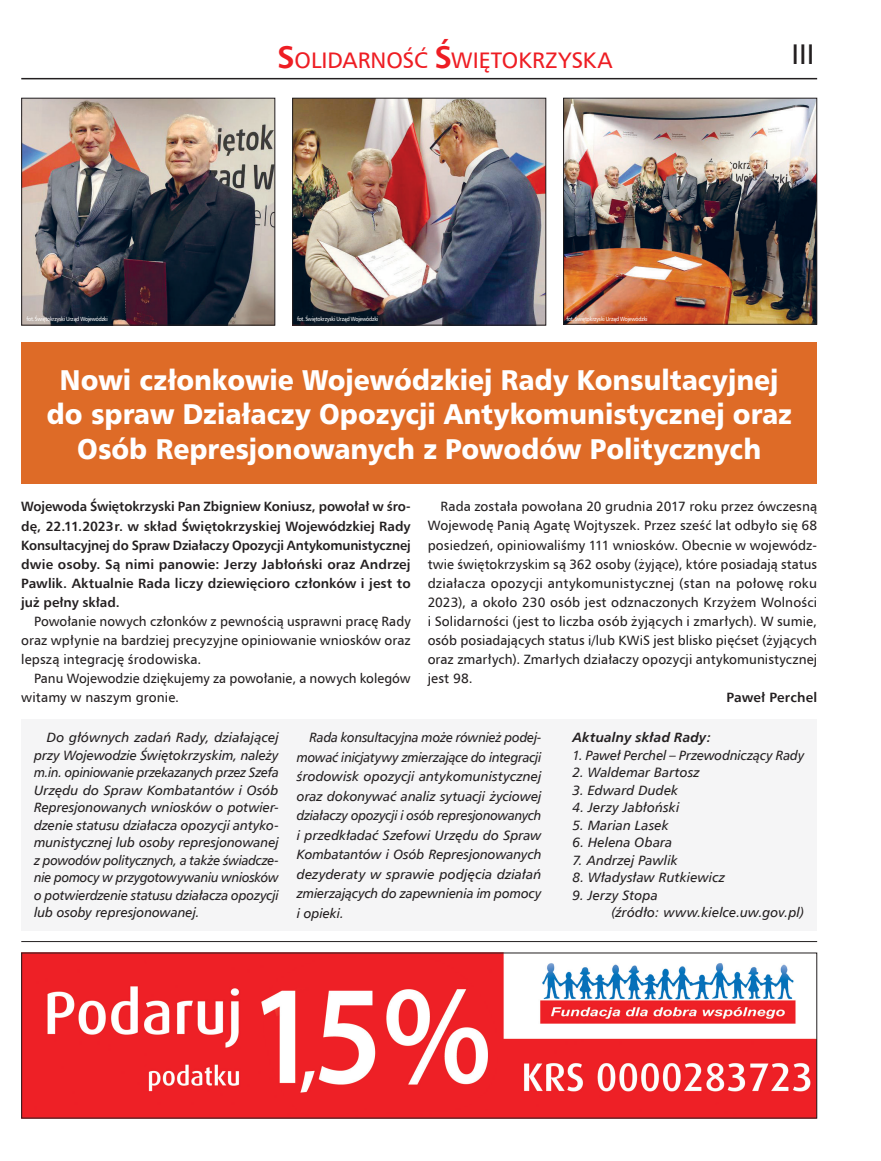
<style>
.page{position:relative;width:881px;height:1161px;background:#fff}
.page>*{position:absolute;margin:0;border:0;box-sizing:border-box;transform-origin:0 0}
.t1{font:28.5px/34.5px "Humanist 777 BT Black B";color:#fff;text-align:center;scale:.94 1}
.t2{font:28.5px "Humnst 777 EU";color:#231f20}
.t3{font:22.5px "Humnst 777 EU";color:#ee1d23}
.t4{font:13.5px/19px "Humnst 777 EU";letter-spacing:.005em;color:#231f20;text-align:justify}
.t5{font:italic 13.5px/17.5px "Humnst 777 EU";letter-spacing:.005em;color:#231f20;text-align:justify}
.t6{font:italic 13.5px/19.5px "Humnst 777 EU";letter-spacing:.005em;color:#231f20;text-align:justify;scale:.96 1}
.t7{font:700 13.5px/19px "Humnst 777 EU";color:#231f20;text-align:justify}
.t8{font:italic 700 13.5px "Humnst 777 EU";letter-spacing:.01em;color:#231f20}
.t9{font:6px "Humnst 777 EU";letter-spacing:-.025em;color:#fff;scale:.87 1}
.s1{font-weight:700;font-size:31.5px}
</style>
<div class="page">
<hr style="left:21px;top:78px;width:795px;height:1px;background:#231f20">
<hr style="left:21px;top:941px;width:795px;height:1px;background:#231f20">
<div style="left:21px;top:342px;width:795px;height:142px;background:#de6b27"></div>
<img style="left:23px;top:100px;width:250px;height:223px">
<div style="left:21px;top:98px;width:254px;height:227px;border:1px solid #231f20"></div>
<img style="left:23px;top:954px;width:791px;height:162px">
<img style="left:294px;top:100px;width:250px;height:223px">
<div style="left:292px;top:98px;width:254px;height:227px;border:1px solid #231f20"></div>
<img style="left:565px;top:100px;width:249px;height:223px">
<div style="left:563px;top:98px;width:253px;height:227px;border:1px solid #231f20"></div>
<div style="left:21px;top:719px;width:795px;height:211px;background:#f5f5f6"></div>
<h2 class="t3" style="left:277px;top:46px;width:336px"><span class="s1">S</span>OLIDARNOŚĆ <span class="s1">Ś</span>WIĘTOKRZYSKA</h2>
<h1 class="t2" style="left:791px;top:36px;width:24px">III</h1>
<p class="t9" style="left:27px;top:315px;width:95px">fot. Świętokrzyski Urząd Wojewódzki</p>
<p class="t9" style="left:297px;top:315px;width:95px">fot. Świętokrzyski Urząd Wojewódzki</p>
<p class="t9" style="left:566px;top:315px;width:95px">fot. Świętokrzyski Urząd Wojewódzki</p>
<h1 class="t1" style="left:47px;top:361px;width:793px">Nowi członkowie Wojewódzkiej Rady Konsultacyjnej do spraw Działaczy Opozycji Antykomunistycznej oraz<br>Osób Represjonowanych z Powodów Politycznych</h1>
<p class="t7" style="left:21px;top:497px;width:391px">Wojewoda Świętokrzyski Pan Zbigniew Koniusz, powołał w śro&shy;dę, 22.11.2023r. w skład Świętokrzyskiej Wojewódzkiej Rady Konsultacyjnej do Spraw Działaczy Opozycji Antykomunistycznej dwie osoby. Są nimi panowie: Jerzy Jabłoński oraz Andrzej Pawlik. Aktualnie Rada liczy dziewięcioro członków i jest to już pełny skład.</p>
<p class="t4" style="left:21px;top:611px;width:391px;text-indent:13px">Powołanie nowych członków z pewnością usprawni pracę Rady oraz wpłynie na bardziej precyzyjne opiniowanie wniosków oraz lepszą integrację środowiska.</p>
<p class="t4" style="left:21px;top:669px;width:391px;text-indent:13px">Panu Wojewodzie dziękujemy za powołanie, a nowych kolegów witamy w naszym gronie.</p>
<p class="t4" style="left:427px;top:497px;width:391px;text-indent:13px">Rada została powołana 20 grudnia 2017 roku przez ówczesną Wojewodę Panią Agatę Wojtyszek. Przez sześć lat odbyło się 68 posiedzeń, opiniowaliśmy 111 wniosków. Obecnie w wojewódz&shy;twie świętokrzyskim są 362 osoby (żyjące), które posiadają status działacza opozycji antykomunistycznej (stan na połowę roku 2023), a około 230 osób jest odznaczonych Krzyżem Wolności i Solidarności (jest to liczba osób żyjących i zmarłych). W sumie, osób posiadających status i/lub KWiS jest blisko pięćset (żyjących oraz zmarłych). Zmarłych działaczy opozycji antykomunistycznej jest 98.</p>
<p class="t7" style="left:726px;top:688px;width:92px">Paweł Perchel</p>
<p class="t5" style="left:34px;top:728px;width:246px;text-indent:13px">Do głównych zadań Rady, działającej przy Wojewodzie Świętokrzyskim, należy m.in. opiniowanie przekazanych przez Szefa Urzędu do Spraw Kombatantów i Osób Represjonowanych wniosków o potwier&shy;dzenie statusu działacza opozycji antyko&shy;munistycznej lub osoby represjonowanej z powodów politycznych, a także świadcze&shy;nie pomocy w przygotowywaniu wniosków o potwierdzenie statusu działacza opozycji lub osoby represjonowanej.</p>
<p class="t6" style="left:297px;top:727px;width:256px;text-indent:13px">Rada konsultacyjna może również podej&shy;mować inicjatywy zmierzające do integracji środowisk opozycji antykomunistycznej oraz dokonywać analiz sytuacji życiowej działaczy opozycji i osób represjonowanych i przedkładać Szefowi Urzędu do Spraw Kombatantów i Osób Represjonowanych dezyderaty w sprawie podjęcia działań zmierzających do zapewnienia im pomocy i opieki.</p>
<p class="t8" style="left:572px;top:729px;width:141px">Aktualny skład Rady:</p>
<p class="t5" style="left:572px;top:746px;width:233px">1. Paweł Perchel – Przewodniczący Rady</p>
<p class="t5" style="left:572px;top:763px;width:129px">2. Waldemar Bartosz</p>
<p class="t5" style="left:572px;top:781px;width:107px">3. Edward Dudek</p>
<p class="t5" style="left:572px;top:798px;width:108px">4. Jerzy Jabłoński</p>
<p class="t5" style="left:572px;top:816px;width:98px">5. Marian Lasek</p>
<p class="t5" style="left:572px;top:833px;width:101px">6. Helena Obara</p>
<p class="t5" style="left:572px;top:851px;width:107px">7. Andrzej Pawlik</p>
<p class="t5" style="left:572px;top:868px;width:154px">8. Władysław Rutkiewicz</p>
<p class="t5" style="left:611px;top:886px;width:194px;text-indent:-39px">9. Jerzy Stopa<br>(źródło: www.kielce.uw.gov.pl)</p>
</div>
